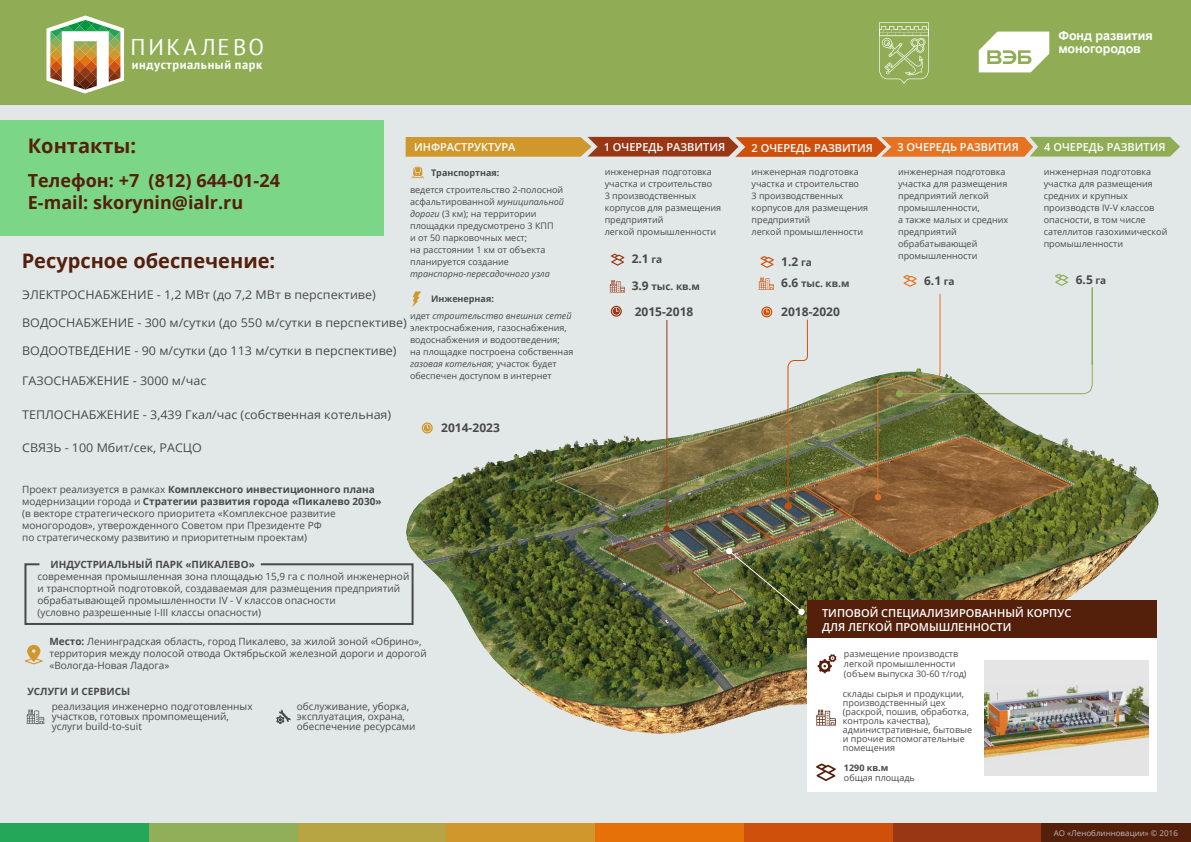
<style>
.page{position:relative;width:1191px;height:842px;background:#e2e8e8}
.page>*{position:absolute;margin:0;border:0;box-sizing:border-box;transform-origin:0 0}
.t1{font:22.8px "PT Sans";letter-spacing:.115em;color:#fff}
.t2{font:700 20px "Open Sans";color:#54200b}
.t3{font:700 18px/21.6px "Open Sans";color:#54200b}
.t4{font:700 12.5px/12.9px "Arial";letter-spacing:-.005em;color:#fff}
.t5{font:700 12.4px "PT Sans";letter-spacing:.05em;color:#fff}
.t6{font:12px "Open Sans";color:#494949;scale:1.04 1}
.t7{font:700 12px "Open Sans";color:#494949}
.t8{font:600 11px/14px "Open Sans";color:#fff}
.t9{font:10px/12px "Open Sans";color:#494949}
.t10{font:700 10px "Open Sans";color:#494949}
.t11{font:9px/12px "Open Sans";color:#494949}
.t12{font:700 9px "Open Sans";color:#494949}
.t13{font:italic 9px "Open Sans";color:#494949}
.t14{font:8px "Open Sans";color:#bababa}
.s1{font-size:10px}
.s2{font-style:italic}
.s3{font-size:12px}
.s4{font-weight:700}
</style>
<div class="page">
<img style="left:406px;top:427px;width:753px;height:313px">
<div style="left:0;top:0;width:1191px;height:104px;background:#90ad56"></div>
<svg style="left:879px;top:22px;width:50px;height:62px"></svg>
<svg style="left:978px;top:32px;width:71px;height:40px"></svg>
<svg style="left:46px;top:16px;width:78px;height:78px"></svg>
<div style="left:0;top:824px;width:149px;height:18px;background:#24a759"></div>
<div style="left:149px;top:824px;width:149px;height:18px;background:#91af59"></div>
<div style="left:298px;top:824px;width:148px;height:18px;background:#b7a543"></div>
<div style="left:446px;top:824px;width:149px;height:18px;background:#d0972d"></div>
<div style="left:595px;top:824px;width:149px;height:18px;background:#e67108"></div>
<div style="left:744px;top:824px;width:149px;height:18px;background:#cf500b"></div>
<div style="left:893px;top:824px;width:148px;height:18px;background:#993613"></div>
<div style="left:1041px;top:824px;width:150px;height:18px;background:#54200b"></div>
<div style="left:0;top:120px;width:383px;height:115px;background:#7cd687"></div>
<svg style="left:24px;top:562px;width:390px;height:64px"></svg>
<svg style="left:25px;top:645px;width:18px;height:19px"></svg>
<div style="left:807px;top:601px;width:349px;height:37px;background:#54200b"></div>
<div style="left:807px;top:638px;width:349px;height:154px;background:#fff"></div>
<svg style="left:817px;top:654px;width:19px;height:19px"></svg>
<svg style="left:816px;top:763px;width:19px;height:18px"></svg>
<div style="left:984px;top:660px;width:165px;height:115px;background:#e6e5e5"></div>
<img style="left:984px;top:685px;width:165px;height:76px">
<svg style="left:422px;top:422px;width:11px;height:11px"></svg>
<svg style="left:760px;top:256px;width:14px;height:12px"></svg>
<svg style="left:611px;top:254px;width:13px;height:12px"></svg>
<svg style="left:406px;top:137px;width:774px;height:20px;background:#bf7a31"></svg>
<svg style="left:27px;top:710px;width:17px;height:14px"></svg>
<svg style="left:276px;top:710px;width:15px;height:14px"></svg>
<svg style="left:411px;top:166px;width:13px;height:12px"></svg>
<svg style="left:412px;top:291px;width:9px;height:15px"></svg>
<svg style="left:816px;top:710px;width:20px;height:15px"></svg>
<img style="left:555px;top:427px;width:49px;height:81px">
<img style="left:604px;top:274px;width:489px;height:341px">
<h1 class="t1" style="left:131px;top:32px;width:135px">ПИКАЛЕВО</h1>
<h3 class="t5" style="left:132px;top:56px;width:132px">индустриальный парк</h3>
<h3 class="t4" style="left:1058px;top:30px;width:96px">Фонд развития моногородов</h3>
<h2 class="t2" style="left:28px;top:132px;width:110px">Контакты:</h2>
<h3 class="t3" style="left:28px;top:169px;width:254px">Телефон: +7 (812) 644-01-24<br>E-mail: skorynin@ialr.ru</h3>
<p class="t8" style="left:414px;top:140px;width:103px">ИНФРАСТРУКТУРА</p>
<p class="t8" style="left:604px;top:140px;width:123px">1 ОЧЕРЕДЬ РАЗВИТИЯ</p>
<p class="t8" style="left:751px;top:140px;width:123px">2 ОЧЕРЕДЬ РАЗВИТИЯ</p>
<p class="t8" style="left:1044px;top:140px;width:123px">4 ОЧЕРЕДЬ РАЗВИТИЯ</p>
<p class="t8" style="left:897px;top:140px;width:123px">3 ОЧЕРЕДЬ РАЗВИТИЯ</p>
<p class="t11" style="left:898px;top:166px;width:112px">инженерная подготовка участка для размещения предприятий легкой промышленности,<br>а также малых и средних предприятий обрабатывающей промышленности</p>
<h3 class="t7" style="left:924px;top:272px;width:32px">6.1 <span class="s1">га</span></h3>
<p class="t12" style="left:431px;top:166px;width:70px">Транспортная:</p>
<p class="t11" style="left:410px;top:183px;width:155px">ведется строительство 2-полосной асфальтированной <span class="s2">муниципальной дороги</span> (3 км); на территории площадки предусмотрено 3 КПП<br>и от 50 парковочных мест;<br>на расстоянии 1 км от объекта планируется создание</p>
<p class="t13" style="left:410px;top:267px;width:141px">транспорно-пересадочного узла</p>
<p class="t11" style="left:604px;top:166px;width:118px">инженерная подготовка участка и строительство<br>3 производственных корпусов для размещения предприятий<br>легкой промышленности</p>
<h3 class="t7" style="left:631px;top:250px;width:32px">2.1 <span class="s1">га</span></h3>
<p class="t10" style="left:631px;top:280px;width:70px"><span class="s3">3.9</span> тыс. кв.м</p>
<h3 class="t7" style="left:634px;top:303px;width:60px">2015-2018</h3>
<p class="t11" style="left:751px;top:166px;width:118px">инженерная подготовка участка и строительство<br>3 производственных корпусов для размещения предприятий<br>легкой промышленности</p>
<p class="t11" style="left:1043px;top:166px;width:125px">инженерная подготовка участка для размещения средних и крупных производств IV-V классов опасности, в том числе сателлитов газохимической промышленности</p>
<h3 class="t7" style="left:1075px;top:271px;width:32px">6.5 <span class="s1">га</span></h3>
<h2 class="t2" style="left:22px;top:247px;width:255px">Ресурсное обеспечение:</h2>
<h3 class="t6" style="left:22px;top:286px;width:341px">ЭЛЕКТРОСНАБЖЕНИЕ - 1,2 МВт (до 7,2 МВт в перспективе)</h3>
<h3 class="t6" style="left:22px;top:314px;width:371px">ВОДОСНАБЖЕНИЕ - 300 м/сутки (до 550 м/сутки в перспективе)</h3>
<h3 class="t6" style="left:22px;top:343px;width:361px">ВОДООТВЕДЕНИЕ - 90 м/сутки (до 113 м/сутки в перспективе)</h3>
<h3 class="t6" style="left:22px;top:373px;width:179px">ГАЗОСНАБЖЕНИЕ - 3000 м/час</h3>
<h3 class="t6" style="left:22px;top:407px;width:356px">ТЕПЛОСНАБЖЕНИЕ - 3,439 Гкал/час (собственная котельная)</h3>
<h3 class="t6" style="left:22px;top:439px;width:174px">СВЯЗЬ - 100 Мбит/сек, РАСЦО</h3>
<h3 class="t7" style="left:781px;top:253px;width:32px">1.2 <span class="s1">га</span></h3>
<p class="t10" style="left:781px;top:276px;width:70px"><span class="s3">6.6</span> тыс. кв.м</p>
<p class="t12" style="left:431px;top:293px;width:64px">Инженерная:</p>
<h3 class="t7" style="left:781px;top:303px;width:60px">2018-2020</h3>
<p class="t11" style="left:410px;top:310px;width:165px">идет <span class="s2">строительство внешних сетей </span>электроснабжения, газоснабжения, водоснабжения и водоотведения;<br>на площадке построена собственная <span class="s2">газовая котельная</span>; участок будет обеспечен доступом в интернет</p>
<h3 class="t7" style="left:441px;top:419px;width:60px">2014-2023</h3>
<p class="t9" style="left:22px;top:483px;width:361px">Проект реализуется в рамках <span class="s4">Комплексного инвестиционного плана </span>модернизации города и <span class="s4">Стратегии развития города «Пикалево 2030» </span>(в векторе стратегического приоритета «Комплексное развитие моногородов», утверожденного Советом при Президенте РФ<br>по стратегическому развитию и приоритетным проектам)</p>
<p class="t10" style="left:50px;top:558px;width:206px">ИНДУСТРИАЛЬНЫЙ ПАРК «ПИКАЛЕВО»</p>
<p class="t9" style="left:37px;top:570px;width:373px">современная промышленная зона площадью 15,9 га с полной инженерной и транспортной подготовкой, создаваемая для размещения предприятий обрабатывающей промышленности IV - V классов опасности<br>(условно разрешенные I-III классы опасности)</p>
<p class="t9" style="left:49px;top:635px;width:379px"><span class="s4">Место:</span> Ленинградская область, город Пикалево, за жилой зоной «Обрино», территория между полосой отвода Октябрьской железной дороги и дорогой «Вологда-Новая Ладога»</p>
<p class="t10" style="left:27px;top:684px;width:104px">УСЛУГИ И СЕРВИСЫ</p>
<p class="t9" style="left:52px;top:701px;width:202px;line-height:10px">реализация инженерно подготовленных участков, готовых промпомещений, услуги build-to-suit</p>
<p class="t9" style="left:297px;top:701px;width:120px;line-height:10px">обслуживание, уборка, эксплуатация, охрана, обеспечение ресурсами</p>
<p class="t8" style="left:822px;top:606px;width:251px">ТИПОВОЙ СПЕЦИАЛИЗИРОВАННЫЙ КОРПУС<br>ДЛЯ ЛЕГКОЙ ПРОМЫШЛЕННОСТИ</p>
<p class="t11" style="left:844px;top:648px;width:124px;line-height:10px">размещение производств легкой промышленности (объем выпуска 30-60 т/год)</p>
<p class="t11" style="left:843px;top:689px;width:131px;line-height:9px">склады сырья и продукции, производственный цех (раскрой, пошив, обработка, контроль качества), административные, бытовые и прочие вспомогательные помещения</p>
<p class="t12" style="left:844px;top:761px;width:46px">1290 кв.м</p>
<p class="t11" style="left:844px;top:772px;width:72px">общая площадь</p>
<p class="t14" style="left:1053px;top:828px;width:126px">АО «Леноблинновации» © 2016</p>
</div>
